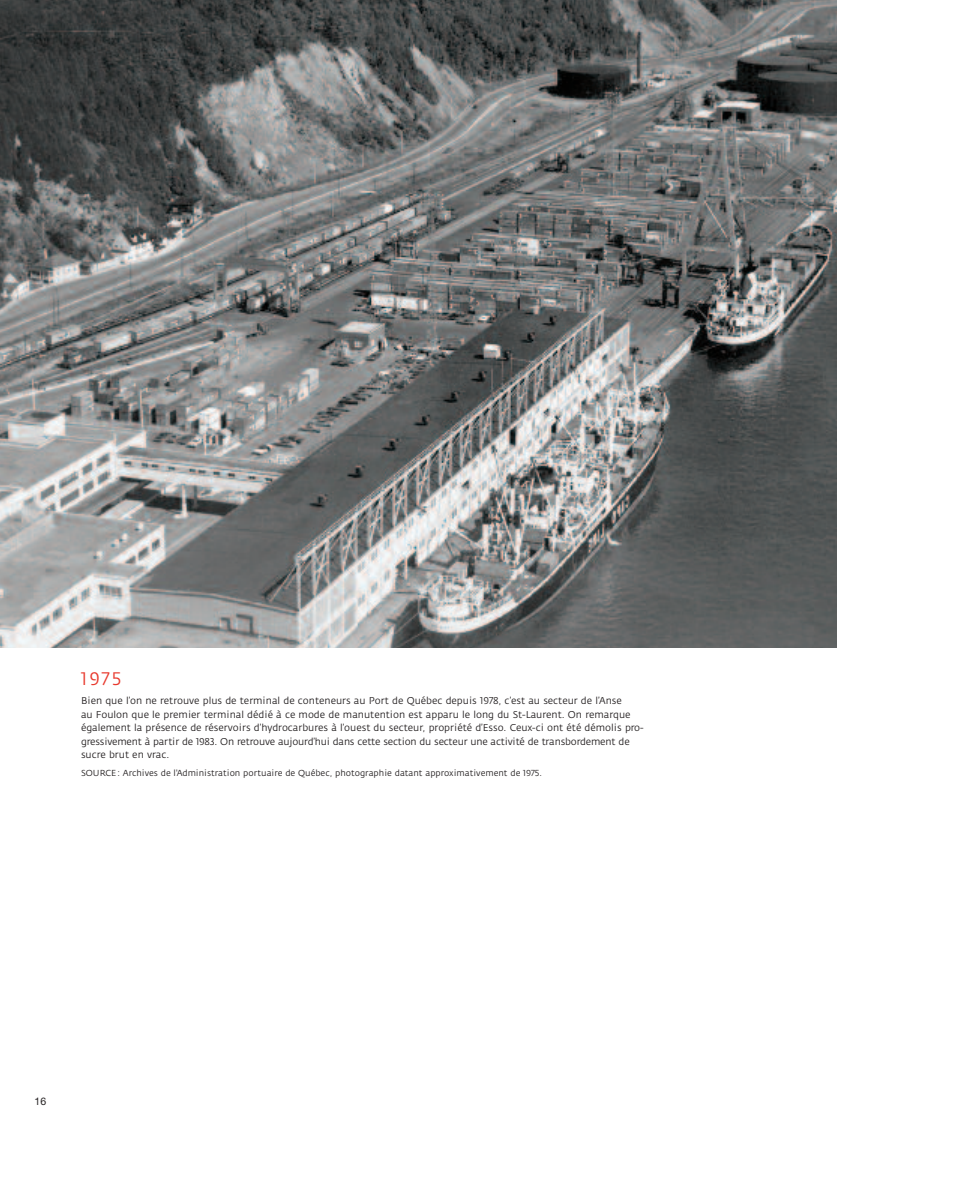
<style>
.page{position:relative;width:972px;height:1188px;background:#fff}
.page>*{position:absolute;margin:0;border:0;box-sizing:border-box;transform-origin:0 0}
.t1{font:18px "Fedra Sans";color:#e8392d}
.t2{font:10.5px "Helvetica Neue";color:#231f20}
.t3{font:9.75px/13.5px "Fedra Sans";color:#231f20}
.t4{font:8.7px "Fedra Sans";color:#231f20}
</style>
<div class="page">
<img style="left:0;top:0;width:837px;height:648px">
<h1 class="t1" style="left:81px;top:671px;width:42px">1975</h1>
<p class="t3" style="left:81px;top:695px;width:564px">Bien que l’on ne retrouve plus de terminal de conteneurs au Port de Québec depuis 1978, c’est au secteur de l’Anse<br>au Foulon que le premier terminal dédié à ce mode de manutention est apparu le long du St-Laurent. On remarque également la présence de réservoirs d’hydrocarbures à l’ouest du secteur, propriété d’Esso. Ceux-ci ont été démolis pro&shy;gressivement à partir de 1983. On retrouve aujourd’hui dans cette section du secteur une activité de transbordement de sucre brut en vrac.</p>
<p class="t4" style="left:81px;top:769px;width:463px">SOURCE : Archives de l'Administration portuaire de Québec, photographie datant approximativement de 1975.</p>
<p class="t2" style="left:35px;top:1097px;width:13px">16</p>
</div>
